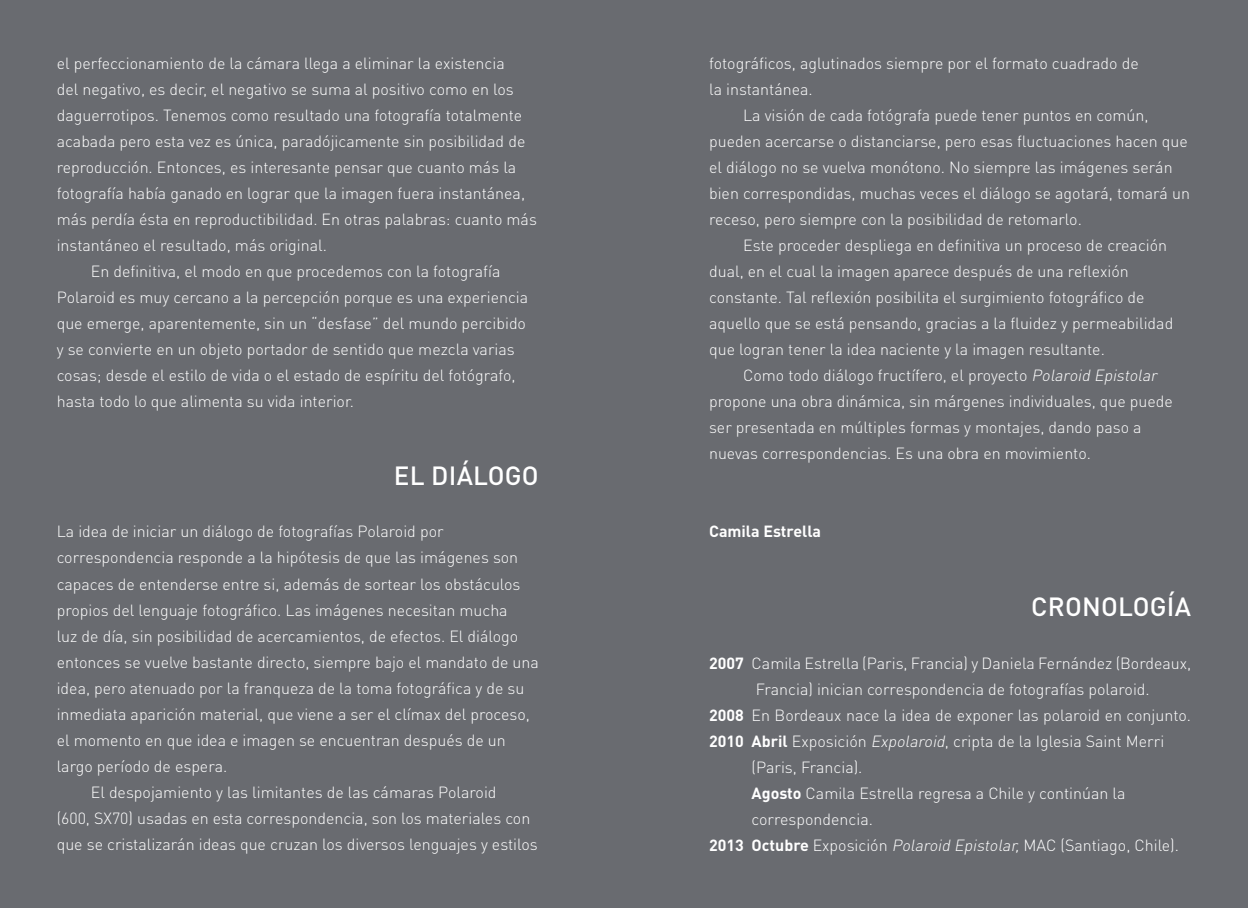
<style>
.page{position:relative;width:1248px;height:908px;background:#fff}
.page>*{position:absolute;margin:0;border:0;box-sizing:border-box;transform-origin:0 0}
.t1{font:500 26px "DIN Pro";letter-spacing:.01em;color:#fff}
.t2{font:300 16px/26px "DIN Pro";color:#fff}
.t3{font:700 16px/26px "DIN Pro";color:#fff}
.s1{font-style:italic}
.s2{font-weight:700}
</style>
<div class="page">
<div style="left:624px;top:0;width:623px;height:907px;background:#696b70"></div>
<div style="left:0;top:0;width:624px;height:907px;background:#696b70"></div>
<p class="t2" style="left:57px;top:49px;width:449px">el perfeccionamiento de la cámara llega a eliminar la existencia</p>
<p class="t2" style="left:57px;top:75px;width:458px">del negativo, es decir, el negativo se suma al positivo como en los</p>
<p class="t2" style="left:57px;top:101px;width:467px">daguerrotipos. Tenemos como resultado una fotografía totalmente</p>
<p class="t2" style="left:57px;top:127px;width:470px">acabada pero esta vez es única, paradójicamente sin posibilidad de</p>
<p class="t2" style="left:57px;top:153px;width:461px">reproducción. Entonces, es interesante pensar que cuanto más la</p>
<p class="t2" style="left:57px;top:179px;width:470px">fotografía había ganado en lograr que la imagen fuera instantánea,</p>
<p class="t2" style="left:57px;top:205px;width:481px">más perdía ésta en reproductibilidad. En otras palabras: cuanto más</p>
<p class="t2" style="left:57px;top:231px;width:272px">instantáneo el resultado, más original.</p>
<p class="t2" style="left:91px;top:257px;width:411px">En definitiva, el modo en que procedemos con la fotografía</p>
<p class="t2" style="left:57px;top:283px;width:473px">Polaroid es muy cercano a la percepción porque es una experiencia</p>
<p class="t2" style="left:57px;top:309px;width:471px">que emerge, aparentemente, sin un “desfase” del mundo percibido</p>
<p class="t2" style="left:57px;top:335px;width:459px">y se convierte en un objeto portador de sentido que mezcla varias</p>
<p class="t2" style="left:57px;top:361px;width:460px">cosas; desde el estilo de vida o el estado de espíritu del fotógrafo,</p>
<p class="t2" style="left:57px;top:387px;width:299px">hasta todo lo que alimenta su vida interior.</p>
<h1 class="t1" style="left:394px;top:458px;width:146px">EL DIÁLOGO</h1>
<p class="t2" style="left:57px;top:517px;width:388px">La idea de iniciar un diálogo de fotografías Polaroid por</p>
<p class="t2" style="left:57px;top:543px;width:463px">correspondencia responde a la hipótesis de que las imágenes son</p>
<p class="t2" style="left:57px;top:569px;width:465px">capaces de entenderse entre si, además de sortear los obstáculos</p>
<p class="t2" style="left:57px;top:595px;width:452px">propios del lenguaje fotográfico. Las imágenes necesitan mucha</p>
<p class="t2" style="left:57px;top:621px;width:463px">luz de día, sin posibilidad de acercamientos, de efectos. El diálogo</p>
<p class="t2" style="left:57px;top:647px;width:483px">entonces se vuelve bastante directo, siempre bajo el mandato de una</p>
<p class="t2" style="left:57px;top:673px;width:469px">idea, pero atenuado por la franqueza de la toma fotográfica y de su</p>
<p class="t2" style="left:57px;top:699px;width:475px">inmediata aparición material, que viene a ser el clímax del proceso,</p>
<p class="t2" style="left:57px;top:725px;width:450px">el momento en que idea e imagen se encuentran después de un</p>
<p class="t2" style="left:57px;top:751px;width:172px">largo período de espera.</p>
<p class="t2" style="left:91px;top:777px;width:407px">El despojamiento y las limitantes de las cámaras Polaroid</p>
<p class="t2" style="left:57px;top:803px;width:475px">(600, SX70) usadas en esta correspondencia, son los materiales con</p>
<p class="t2" style="left:57px;top:829px;width:482px">que se cristalizarán ideas que cruzan los diversos lenguajes y estilos</p>
<p class="t2" style="left:709px;top:49px;width:431px">fotográficos, aglutinados siempre por el formato cuadrado de la instantánea.<br>L</p>
<p class="t2" style="left:709px;top:101px;width:482px;text-indent:43px">a visión de cada fotógrafa puede tener puntos en común, pueden acercarse o distanciarse, pero esas fluctuaciones hacen que el diálogo no se vuelva monótono. No siempre las imágenes serán bien correspondidas, muchas veces el diálogo se agotará, tomará un receso, pero siempre con la posibilidad de retomarlo.</p>
<p class="t2" style="left:709px;top:231px;width:465px;text-indent:34px">Este proceder despliega en definitiva un proceso de creación dual, en el cual la imagen aparece después de una reflexión constante. Tal reflexión posibilita el surgimiento fotográfico de aquello que se está pensando, gracias a la fluidez y permeabilidad que logran tener la idea naciente y la imagen resultante.</p>
<p class="t2" style="left:709px;top:361px;width:465px;text-indent:34px">Como todo diálogo fructífero, el proyecto <span class="s1">Polaroid Epistolar </span>propone una obra dinámica, sin márgenes individuales, que puede ser presentada en múltiples formas y montajes, dando paso a nuevas correspondencias. Es una obra en movimiento.</p>
<p class="t3" style="left:709px;top:517px;width:113px">Camila Estrella</p>
<h1 class="t1" style="left:1031px;top:588px;width:34px">CRONOLOG</h1>
<h1 class="t1" style="left:1166px;top:588px;width:23px">ÍA</h1>
<p class="t3" style="left:709px;top:649px;width:36px">2007</p>
<p class="t3" style="left:709px;top:701px;width:36px">2008<br>2010</p>
<p class="t3" style="left:709px;top:831px;width:36px">2013</p>
<p class="t2" style="left:751px;top:649px;width:441px">Camila Estrella (Paris, Francia) y Daniela Fernández (Bordeaux, Francia) inician correspondencia de fotografías polaroid.<br>En Bordeaux nace la idea de exponer las polaroid en conjunto.<br><span class="s2">Abril</span> Exposición <span class="s1">Expolaroid</span>, cripta de la I glesia Saint M erri (Paris, Francia).<br><span class="s2">Agosto</span> Camila Estrella regresa a Chile y continúan la correspondencia.<br><span class="s2">Octubre</span> Exposición <span class="s1">Polaroid Epistolar,</span>MAC (Santiago, Chile).</p>
</div>
